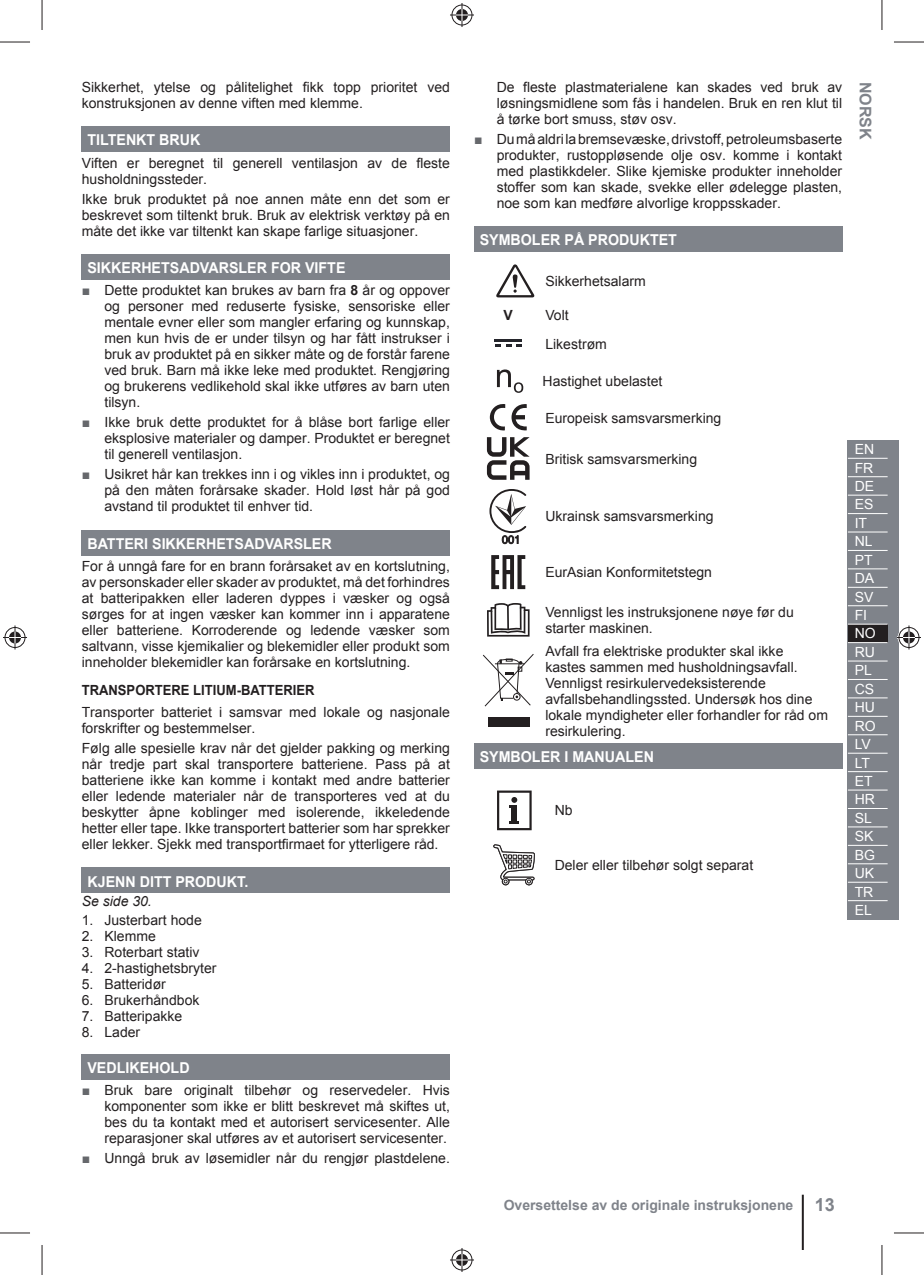
<style>
.page{position:relative;width:924px;height:1275px;background:#fff}
.page>*{position:absolute;margin:0;border:0;box-sizing:border-box;transform-origin:0 0}
.t1{font:700 16px "Arial";color:#7f838a}
.t2{font:700 15px "Arial";color:#fff;scale:.95 1}
.t3{font:14px/16px "Arial";color:#231f20;text-align:justify}
.t4{font:14px/18.4px "Arial";color:#fff}
.t5{font:700 14px "Arial";color:#7f838a}
.t6{font:700 14px "Arial";color:#231f20;scale:.93 1}
.t7{font:italic 14px "Arial";color:#231f20}
.t8{font:700 14px "Arial";color:#231f20}
.s1{color:#66686c}
.s2{font-weight:700}
.s3{font-size:18px}
</style>
<div class="page">
<div style="left:82px;top:126px;width:368px;height:26px;background:#7f838a"></div>
<div style="left:82px;top:254px;width:368px;height:25px;background:#7f838a"></div>
<div style="left:82px;top:530px;width:368px;height:25px;background:#7f838a"></div>
<div style="left:82px;top:867px;width:368px;height:26px;background:#7f838a"></div>
<div style="left:82px;top:1054px;width:368px;height:25px;background:#7f838a"></div>
<div style="left:474px;top:226px;width:367px;height:26px;background:#7f838a"></div>
<div style="left:474px;top:743px;width:367px;height:25px;background:#7f838a"></div>
<svg style="left:496px;top:264px;width:38px;height:33px"></svg>
<hr style="left:494px;top:339px;width:27px;height:2px;background:#24252b">
<svg style="left:495px;top:344px;width:26px;height:3px"></svg>
<svg style="left:497px;top:369px;width:26px;height:24px"></svg>
<svg style="left:489px;top:404px;width:37px;height:27px"></svg>
<svg style="left:486px;top:437px;width:43px;height:43px"></svg>
<svg style="left:489px;top:489px;width:37px;height:55px"></svg>
<svg style="left:491px;top:555px;width:34px;height:34px"></svg>
<svg style="left:487px;top:603px;width:42px;height:33px"></svg>
<svg style="left:483px;top:654px;width:50px;height:53px"></svg>
<div style="left:488px;top:716px;width:41px;height:10px;background:#231f20"></div>
<svg style="left:497px;top:790px;width:34px;height:40px"></svg>
<svg style="left:493px;top:844px;width:42px;height:42px"></svg>
<hr style="left:801px;top:1194px;width:2px;height:56px;background:#231f20">
<div style="left:847px;top:440px;width:51px;height:479px;background:#7f838a"></div>
<svg style="left:848px;top:477px;width:39px;height:425px"></svg>
<div style="left:847px;top:624px;width:40px;height:18px;background:#231f20"></div>
<hr style="left:847px;top:458px;width:40px;height:1px;background:#fff">
<hr style="left:847px;top:476px;width:40px;height:1px;background:#fff">
<hr style="left:847px;top:494px;width:40px;height:1px;background:#fff">
<hr style="left:847px;top:513px;width:40px;height:1px;background:#fff">
<hr style="left:847px;top:531px;width:40px;height:1px;background:#fff">
<hr style="left:847px;top:550px;width:40px;height:1px;background:#fff">
<hr style="left:847px;top:568px;width:40px;height:1px;background:#fff">
<hr style="left:847px;top:587px;width:40px;height:1px;background:#fff">
<hr style="left:847px;top:605px;width:40px;height:1px;background:#fff">
<hr style="left:847px;top:623px;width:40px;height:1px;background:#fff">
<hr style="left:847px;top:642px;width:40px;height:1px;background:#fff">
<hr style="left:847px;top:660px;width:40px;height:1px;background:#fff">
<hr style="left:847px;top:679px;width:40px;height:1px;background:#fff">
<hr style="left:847px;top:697px;width:40px;height:1px;background:#fff">
<hr style="left:847px;top:716px;width:40px;height:1px;background:#fff">
<hr style="left:847px;top:734px;width:40px;height:1px;background:#fff">
<hr style="left:847px;top:752px;width:40px;height:1px;background:#fff">
<hr style="left:847px;top:771px;width:40px;height:1px;background:#fff">
<hr style="left:847px;top:789px;width:40px;height:1px;background:#fff">
<hr style="left:847px;top:808px;width:40px;height:1px;background:#fff">
<hr style="left:847px;top:826px;width:40px;height:1px;background:#fff">
<hr style="left:847px;top:845px;width:40px;height:1px;background:#fff">
<hr style="left:847px;top:863px;width:40px;height:1px;background:#fff">
<hr style="left:847px;top:881px;width:40px;height:1px;background:#fff">
<hr style="left:847px;top:900px;width:40px;height:1px;background:#fff">
<hr style="left:0;top:42px;width:30px;height:1px;background:#231f20">
<hr style="left:893px;top:42px;width:30px;height:1px;background:#231f20">
<hr style="left:0;top:1232px;width:30px;height:1px;background:#231f20">
<hr style="left:893px;top:1232px;width:30px;height:1px;background:#231f20">
<hr style="left:42px;top:0;width:1px;height:30px;background:#231f20">
<hr style="left:42px;top:1245px;width:1px;height:30px;background:#231f20">
<hr style="left:881px;top:0;width:1px;height:30px;background:#231f20">
<hr style="left:881px;top:1245px;width:1px;height:30px;background:#231f20">
<svg style="left:450px;top:3px;width:24px;height:24px"></svg>
<svg style="left:450px;top:1248px;width:24px;height:24px"></svg>
<svg style="left:3px;top:625px;width:24px;height:24px"></svg>
<svg style="left:897px;top:625px;width:23px;height:24px"></svg>
<p class="t3" style="left:82px;top:79px;width:369px">Sikkerhet, ytelse og pålitelighet fikk topp prioritet ved konstruksjonen av denne viften med klemme.</p>
<p class="t2" style="left:87px;top:132px;width:120px">TILTENKT BRUK</p>
<p class="t3" style="left:82px;top:155px;width:369px">Viften er beregnet til generell ventilasjon av de fleste husholdningssteder.</p>
<p class="t3" style="left:82px;top:191px;width:369px">Ikke bruk produktet på noe annen måte enn det som er beskrevet som tiltenkt bruk. Bruk av elektrisk verktøy på en måte det ikke var tiltenkt kan skape farlige situasjoner.</p>
<p class="t2" style="left:87px;top:259px;width:273px">SIKKERHETSADVARSLER FOR VIFTE</p>
<p class="t3" style="left:104px;top:282px;width:347px;text-indent:-23px"><span class="s1">■</span> Dette produktet kan brukes av barn fra <span class="s2">8</span> år og oppover og personer med reduserte fysiske, sensoriske eller mentale evner eller som mangler erfaring og kunnskap, men kun hvis de er under tilsyn og har fått instrukser i bruk av produktet på en sikker måte og de forstår farene ved bruk. Barn må ikke leke med produktet. Rengjøring og brukerens vedlikehold skal ikke utføres av barn uten tilsyn.</p>
<p class="t3" style="left:104px;top:414px;width:347px;text-indent:-23px"><span class="s1">■</span> Ikke bruk dette produktet for å blåse bort farlige eller eksplosive materialer og damper. Produktet er beregnet til generell ventilasjon.</p>
<p class="t3" style="left:104px;top:466px;width:347px;text-indent:-23px"><span class="s1">■</span> Usikret hår kan trekkes inn i og vikles inn i produktet, og på den måten forårsake skader. Hold løst hår på god avstand til produktet til enhver tid.</p>
<p class="t2" style="left:87px;top:535px;width:258px">BATTERI SIKKERHETSADVARSLER</p>
<p class="t3" style="left:82px;top:558px;width:369px">For å unngå fare for en brann forårsaket av en kortslutning, av personskader eller skader av produktet, må det forhindres at batteripakken eller laderen dyppes i væsker og også sørges for at ingen væsker kan kommer inn i apparatene eller batteriene. Korroderende og ledende væsker som saltvann, visse kjemikalier og blekemidler eller produkt som inneholder blekemidler kan forårsake en kortslutning.</p>
<p class="t6" style="left:82px;top:683px;width:252px">TRANSPORTERE LITIUM-BATTERIER</p>
<p class="t3" style="left:82px;top:704px;width:369px">Transporter batteriet i samsvar med lokale og nasjonale forskrifter og bestemmelser.</p>
<p class="t3" style="left:82px;top:740px;width:369px">Følg alle spesielle krav når det gjelder pakking og merking når tredje part skal transportere batteriene. Pass på at batteriene ikke kan komme i kontakt med andre batterier eller ledende materialer når de transporteres ved at du beskytter åpne koblinger med isolerende, ikkeledende hetter eller tape. Ikke transportert batterier som har sprekker eller lekker. Sjekk med transportfirmaet for ytterligere råd.</p>
<p class="t2" style="left:87px;top:873px;width:171px">KJENN DITT PRODUKT.</p>
<p class="t7" style="left:82px;top:893px;width:72px">Se side 30.</p>
<p class="t3" style="left:82px;top:912px;width:121px">1. Justerbart hode</p>
<p class="t3" style="left:82px;top:928px;width:76px">2. Klemme</p>
<p class="t3" style="left:82px;top:944px;width:119px">3. Roterbart stativ</p>
<p class="t3" style="left:82px;top:960px;width:136px">4. 2-hastighetsbryter</p>
<p class="t3" style="left:82px;top:976px;width:86px">5. Batteridør</p>
<p class="t3" style="left:82px;top:992px;width:119px">6. Brukerhåndbok</p>
<p class="t3" style="left:82px;top:1008px;width:102px">7. Batteripakke</p>
<p class="t3" style="left:82px;top:1024px;width:60px">8. Lader</p>
<p class="t2" style="left:87px;top:1059px;width:109px">VEDLIKEHOLD</p>
<p class="t3" style="left:104px;top:1082px;width:347px;text-indent:-23px"><span class="s1">■</span> Bruk bare originalt tilbehør og reservedeler. Hvis komponenter som ikke er blitt beskrevet må skiftes ut, bes du ta kontakt med et autorisert servicesenter. Alle reparasjoner skal utføres av et autorisert servicesenter.</p>
<p class="t3" style="left:82px;top:1150px;width:369px"><span class="s1">■</span> Unngå bruk av løsemidler når du rengjør plastdelene.</p>
<p class="t3" style="left:496px;top:79px;width:347px">De fleste plastmaterialene kan skades ved bruk av løsningsmidlene som fås i handelen. Bruk en ren klut til å tørke bort smuss, støv osv.</p>
<p class="t3" style="left:496px;top:131px;width:347px;text-indent:-23px"><span class="s1">■</span> Du må aldri la bremsevæske, drivstoff, petroleumsbaserte produkter, rustoppløsende olje osv. komme i kontakt med plastikkdeler. Slike kjemiske produkter inneholder stoffer som kan skade, svekke eller ødelegge plasten, noe som kan medføre alvorlige kroppsskader.</p>
<p class="t2" style="left:479px;top:232px;width:209px">SYMBOLER PÅ PRODUKTET</p>
<p class="t3" style="left:545px;top:273px;width:102px">Sikkerhetsalarm</p>
<p class="t8" style="left:503px;top:307px;width:11px">V</p>
<p class="t3" style="left:545px;top:301px;width:63px;line-height:28.8px">Volt<br>Likestrøm</p>
<p class="t3" style="left:542px;top:373px;width:121px">Hastighet ubelastet</p>
<p class="t3" style="left:545px;top:410px;width:177px">Europeisk samsvarsmerking</p>
<p class="t3" style="left:545px;top:451px;width:153px">Britisk samsvarsmerking</p>
<p class="t3" style="left:545px;top:508px;width:170px">Ukrainsk samsvarsmerking</p>
<p class="t3" style="left:545px;top:564px;width:168px">EurAsian Konformitetstegn</p>
<p class="t3" style="left:545px;top:604px;width:250px">Vennligst les instruksjonene nøye før du starter maskinen.</p>
<p class="t3" style="left:545px;top:643px;width:284px;text-align:left">Avfall fra elektriske produkter skal ikke<br>kastes sammen med husholdningsavfall.<br>Vennligst resirkulervedeksisterende avfallsbehandlingssted. Undersøk hos dine lokale myndigheter eller forhandler for råd om resirkulering.</p>
<p class="t2" style="left:479px;top:748px;width:185px">SYMBOLER I MANUALEN</p>
<p class="t3" style="left:554px;top:802px;width:19px">Nb</p>
<p class="t3" style="left:554px;top:857px;width:200px">Deler eller tilbehør solgt separat</p>
<p class="t1" style="left:874px;top:82px;width:59px;rotate:90deg">NORSK</p>
<p class="t4" style="left:854px;top:440px;width:22px">EN<br>FR<br>DE<br>ES<br>IT<br>NL<br>PT<br>DA<br>SV<br>FI<br>NO<br>RU<br>PL<br>CS<br>HU<br>RO<br>LV<br>LT<br>ET<br>HR<br>SL<br>SK<br>BG<br>UK<br>TR<br>EL</p>
<p class="t5" style="left:503px;top:1197px;width:332px">Oversettelse av de originale instruksjonene <span class="s3">13</span></p>
</div>
